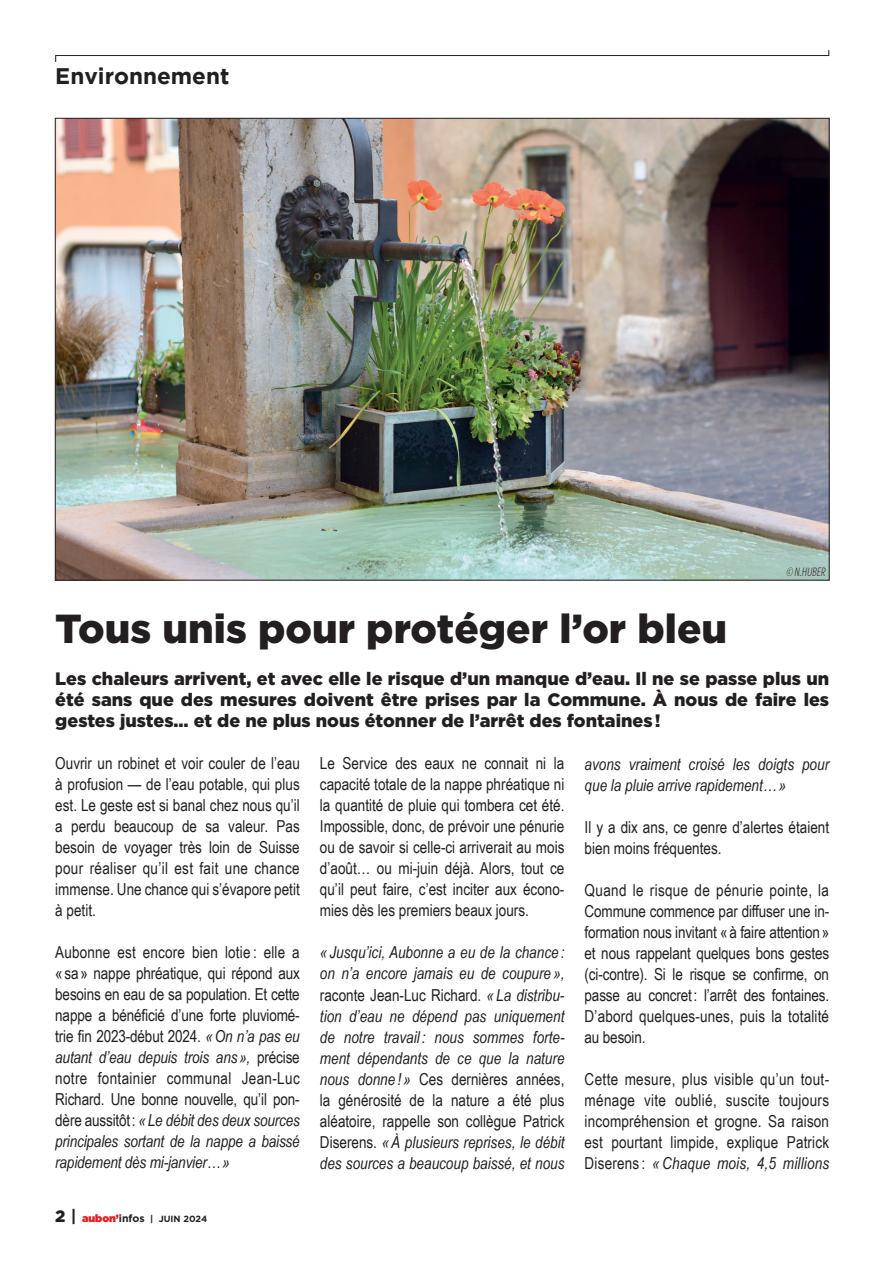
<style>
.page{position:relative;width:893px;height:1263px;background:#fff}
.page>*{position:absolute;margin:0;border:0;box-sizing:border-box;transform-origin:0 0}
.t1{font:900 40.5px "Gotham";color:#231f20}
.t2{font:700 22.5px "Gotham";color:#231f20}
.t3{font:900 18px/21px "Gotham";color:#231f20;text-align:justify}
.t4{font:16.5px/21px "Arial Narrow";color:#231f20;text-align:justify}
.t5{font:italic 16.5px/21px "Arial Narrow";color:#231f20;text-align:justify}
.t6{font:italic 300 12px "Gotham Condensed";color:#231f20}
.t7{font:700 9px "Gotham";color:#231f20}
.s1{font-style:italic}
.s2{font-style:normal}
.s3{font-weight:900;font-size:16.5px}
.s4{font-size:16.5px}
.s5{font-family:"Gotham Ultra";font-weight:400;font-size:10.5px;color:#e91d23}
.s6{font-size:10.5px}
</style>
<div class="page">
<svg style="left:55px;top:50px;width:775px;height:12px"></svg>
<img style="left:57px;top:120px;width:770px;height:458px">
<h2 class="t2" style="left:55px;top:64px;width:176px">Environnement</h2>
<p class="t6" style="left:786px;top:566px;width:43px">© N.HUBER</p>
<h1 class="t1" style="left:55px;top:606px;width:673px">Tous unis pour protéger l’or bleu</h1>
<p class="t3" style="left:55px;top:668px;width:775px">Les chaleurs arrivent, et avec elle le risque d’un manque d’eau. Il ne se passe plus un été sans que des mesures doivent être prises par la Commune. À nous de faire les gestes justes… et de ne plus nous étonner de l’arrêt des fontaines!</p>
<p class="t4" style="left:55px;top:752px;width:246px">Ouvrir un robinet et voir couler de l’eau à profusion — de l’eau potable, qui plus est. Le geste est si banal chez nous qu’il a perdu beaucoup de sa valeur. Pas besoin de voyager très loin de Suisse pour réaliser qu’il est fait une chance immense. Une chance qui s’évapore petit à petit.</p>
<p class="t4" style="left:55px;top:941px;width:246px">Aubonne est encore bien lotie : elle a «sa» nappe phréatique, qui répond aux besoins en eau de sa population. Et cette nappe a bénéficié d’une forte pluviomé&shy;trie fin 2023-début 2024. <span class="s1">«On n’a pas eu autant d’eau depuis trois ans»,</span> précise notre fontainier communal Jean-Luc Richard. Une bonne nouvelle, qu’il pon&shy;dère aussitôt: <span class="s1">«Le débit des deux sources principales sortant de la nappe a baissé rapidement dès mi-janvier…»</span></p>
<p class="t4" style="left:320px;top:752px;width:246px">Le Service des eaux ne connait ni la capacité totale de la nappe phréatique ni la quantité de pluie qui tombera cet été.<br>Impossible, donc, de prévoir une pénurie ou de savoir si celle-ci arriverait au mois d’août… ou mi-juin déjà. Alors, tout ce qu’il peut faire, c’est inciter aux écono&shy;mies dès les premiers beaux jours.</p>
<p class="t5" style="left:320px;top:942px;width:246px">« Jusqu’ici, Aubonne a eu de la chance : on n’a encore jamais eu de coupure », <span class="s2">raconte Jean-Luc Richard.</span> « La distribu&shy;tion d’eau ne dépend pas uniquement de notre travail : nous sommes forte&shy;ment dépendants de ce que la nature nous donne ! » <span class="s2">Ces dernières années, la générosité de la nature a été plus aléatoire, rappelle son collègue Patrick Diserens.</span> «À plusieurs reprises, le débit des sources a beaucoup baissé, et nous</p>
<p class="t5" style="left:585px;top:753px;width:246px">avons vraiment croisé les doigts pour que la pluie arrive rapidement…»</p>
<p class="t4" style="left:585px;top:815px;width:246px">Il y a dix ans, ce genre d’alertes étaient bien moins fréquentes.</p>
<p class="t4" style="left:585px;top:878px;width:246px">Quand le risque de pénurie pointe, la Commune commence par diffuser une in&shy;formation nous invitant «à faire attention» et nous rappelant quelques bons gestes (ci-contre). Si le risque se confirme, on passe au concret: l’arrêt des fontaines.<br>D’abord quelques-unes, puis la totalité au besoin.</p>
<p class="t4" style="left:585px;top:1067px;width:246px">Cette mesure, plus visible qu’un tout&shy;ménage vite oublié, suscite toujours incompréhension et grogne. Sa raison est pourtant limpide, explique Patrick Diserens : <span class="s1">«Chaque mois, 4,5 millions</span></p>
<p class="t7" style="left:55px;top:1214px;width:153px"><span class="s3">2</span> <span class="s4">|</span> <span class="s5">aubon’</span><span class="s6">infos</span> | JUIN 2024</p>
</div>
